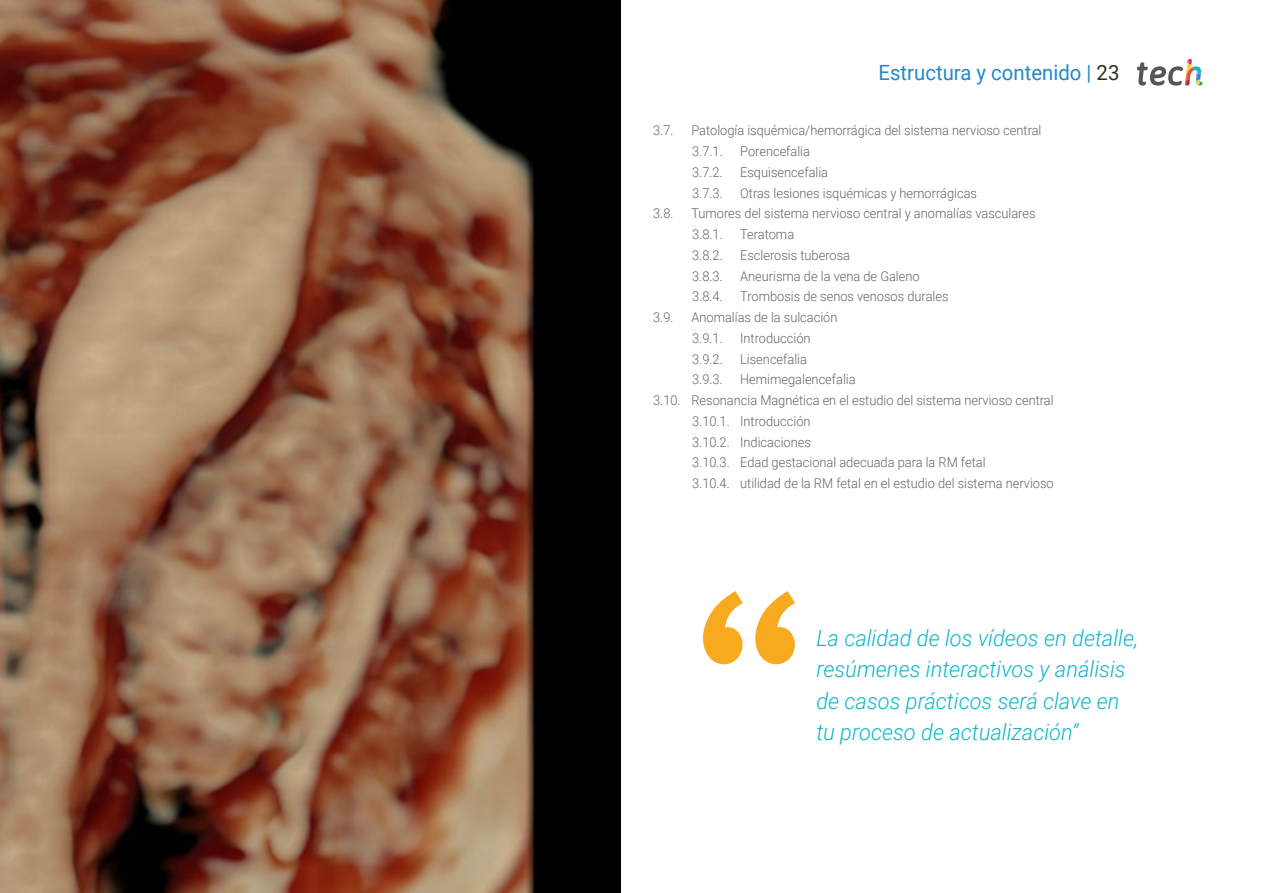
<style>
.page{position:relative;width:1263px;height:893px;background:#fff}
.page>*{position:absolute;margin:0;border:0;box-sizing:border-box;transform-origin:0 0}
.t1{font:italic 300 22.5px/31.5px "Roboto";color:#0fb6cf}
.t2{font:21px "Roboto";color:#2488c9}
.t3{font:300 13.5px/20.7px "Roboto";color:#61646a;scale:.95 1}
.s1{color:#312e20}
</style>
<div class="page">
<img style="left:0;top:0;width:621px;height:893px">
<svg style="left:703px;top:591px;width:92px;height:73px"></svg>
<svg style="left:1137px;top:59px;width:65px;height:27px"></svg>
<h2 class="t2" style="left:878px;top:57px;width:242px">Estructura y contenido | <span class="s1">23</span></h2>
<p class="t3" style="left:653px;top:120px;width:23px">3.7.</p>
<p class="t3" style="left:691px;top:120px;width:370px">Patología isquémica/hemorrágica del sistema nervioso central<br>3.7.1.</p>
<p class="t3" style="left:740px;top:141px;width:75px">Porencefalia</p>
<p class="t3" style="left:692px;top:161px;width:34px">3.7.2.</p>
<p class="t3" style="left:740px;top:161px;width:94px">Esquisencefalia</p>
<p class="t3" style="left:692px;top:182px;width:34px">3.7.3.</p>
<p class="t3" style="left:740px;top:182px;width:251px">Otras lesiones isquémicas y hemorrágicas</p>
<p class="t3" style="left:653px;top:203px;width:23px">3.8.</p>
<p class="t3" style="left:691px;top:203px;width:364px">Tumores del sistema nervioso central y anomalías vasculares<br>3.8.1.</p>
<p class="t3" style="left:740px;top:224px;width:58px">Teratoma</p>
<p class="t3" style="left:692px;top:244px;width:34px">3.8.2.</p>
<p class="t3" style="left:740px;top:244px;width:117px">Esclerosis tuberosa</p>
<p class="t3" style="left:692px;top:265px;width:34px">3.8.3.</p>
<p class="t3" style="left:740px;top:265px;width:190px">Aneurisma de la vena de Galeno</p>
<p class="t3" style="left:692px;top:286px;width:34px">3.8.4.</p>
<p class="t3" style="left:740px;top:286px;width:221px">Trombosis de senos venosos durales</p>
<p class="t3" style="left:653px;top:307px;width:23px">3.9.</p>
<p class="t3" style="left:691px;top:307px;width:155px">Anomalías de la sulcación<br>3.9.1.</p>
<p class="t3" style="left:740px;top:327px;width:76px">Introducción</p>
<p class="t3" style="left:692px;top:348px;width:34px">3.9.2.</p>
<p class="t3" style="left:740px;top:348px;width:72px">Lisencefalia</p>
<p class="t3" style="left:692px;top:369px;width:34px">3.9.3.</p>
<p class="t3" style="left:740px;top:369px;width:123px">Hemimegalencefalia</p>
<p class="t3" style="left:653px;top:390px;width:423px">3.10. Resonancia Magnética en el estudio del sistema nervioso central</p>
<p class="t3" style="left:692px;top:410px;width:126px">3.10.1. Introducción</p>
<p class="t3" style="left:692px;top:431px;width:127px">3.10.2. Indicaciones</p>
<p class="t3" style="left:692px;top:452px;width:310px">3.10.3. Edad gestacional adecuada para la RM fetal</p>
<p class="t3" style="left:692px;top:473px;width:382px">3.10.4. utilidad de la RM fetal en el estudio del sistema nervioso</p>
<h1 class="t1" style="left:816px;top:621px;width:323px">La calidad de los vídeos en detalle, resúmenes interactivos y análisis de casos prácticos será clave en tu proceso de actualización”</h1>
</div>
